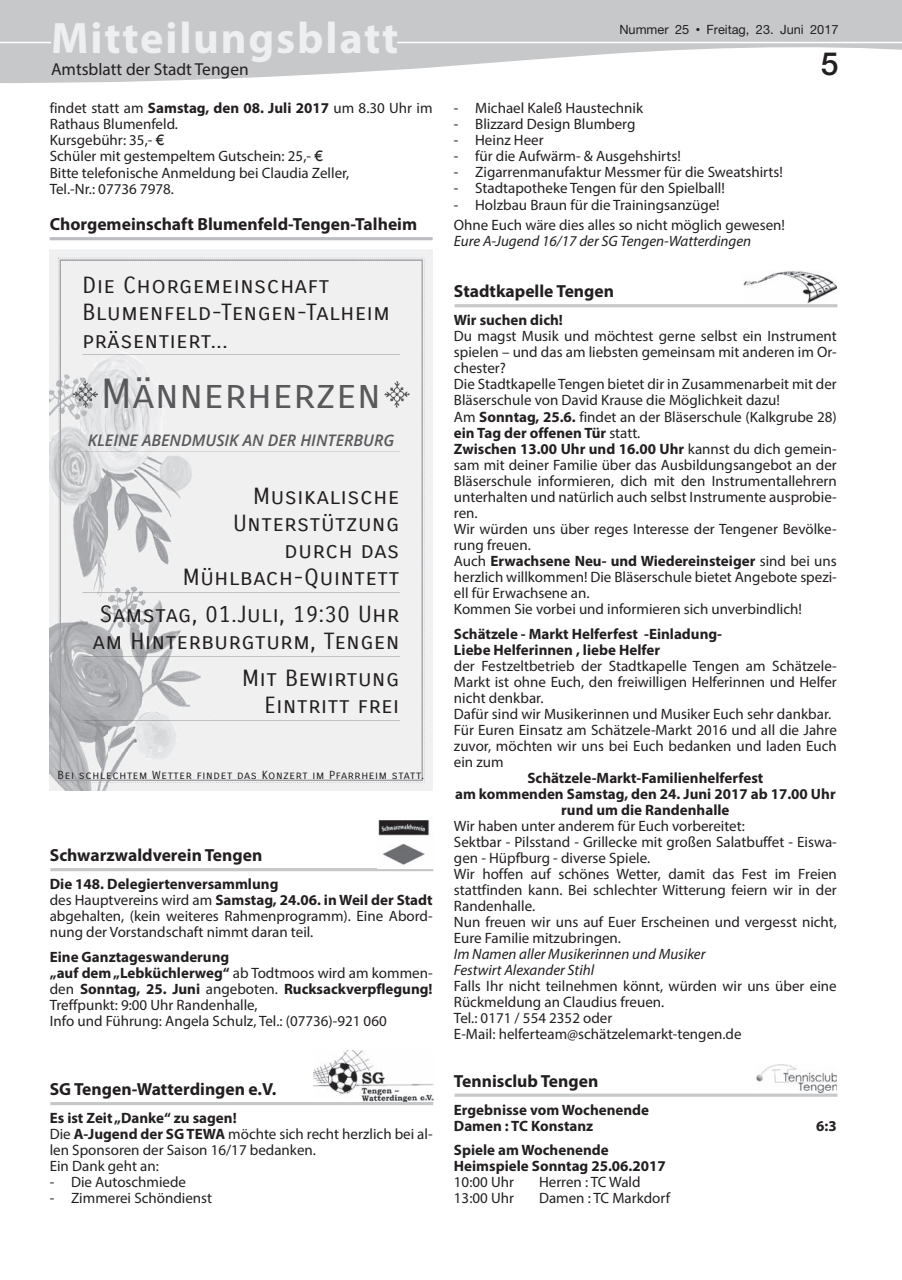
<style>
.page{position:relative;width:902px;height:1280px;background:#fff}
.page>*{position:absolute;margin:0;border:0;box-sizing:border-box;transform-origin:0 0}
.t1{font:700 44.25px "Myriad Pro";letter-spacing:.04em;color:#eeeff0}
.t2{font:40.95px "Carrois Gothic SC";letter-spacing:.015em;color:#59595c}
.t3{font:500 31.95px "Helvetica Neue";color:#231f20}
.t4{font:22.8px/27.2px "Carrois Gothic SC";letter-spacing:.03em;color:#231f20;text-align:right}
.t5{font:700 17.55px "Myriad Pro";color:#231f20}
.t6{font:17.4px "Myriad Pro";color:#231f20}
.t7{font:italic 600 15.9px "Open Sans";color:#59595c}
.t8{font:15px/16px "Myriad Pro";color:#231f20}
.t9{font:700 15px/16px "Myriad Pro";color:#231f20}
.t10{font:italic 15px/16px "Myriad Pro";color:#231f20}
.t11{font:12.75px "Helvetica Neue";color:#231f20}
.t12{font:11.4px "Carrois Gothic SC";letter-spacing:.06em;color:#231f20}
.s1{font-size:12.9px}
.s2{font-family:"M Twentieth Century";font-weight:500}
.s3{font-weight:700}
.s4{font-family:"Gill Sans"}
</style>
<div class="page">
<svg style="left:1px;top:0;width:900px;height:83px;fill:#c7c8ca"></svg>
<svg style="left:0;top:0;width:1px;height:83px"></svg>
<div style="left:53px;top:22px;width:344px;height:40px;background:#c7c8ca"></div>
<hr style="left:0;top:42px;width:51px;height:1px;background:#fff">
<hr style="left:397px;top:42px;width:504px;height:1px;background:#fff">
<hr style="left:50px;top:237px;width:382px;height:3px;background:#bcbdc0">
<img style="left:50px;top:249px;width:382px;height:542px">
<svg style="left:58px;top:258px;width:366px;height:525px;fill:#f0f0f1"></svg>
<hr style="left:82px;top:354px;width:318px;height:1px;background:#646467">
<svg style="left:384px;top:381px;width:25px;height:27px"></svg>
<svg style="left:73px;top:381px;width:25px;height:27px"></svg>
<hr style="left:82px;top:451px;width:318px;height:1px;background:#646467">
<hr style="left:82px;top:592px;width:318px;height:1px;background:#646467">
<hr style="left:82px;top:656px;width:318px;height:1px;background:#646467">
<hr style="left:82px;top:720px;width:318px;height:1px;background:#646467">
<hr style="left:50px;top:868px;width:383px;height:3px;background:#c7c8ca">
<img style="left:378px;top:820px;width:52px;height:45px">
<hr style="left:50px;top:1102px;width:383px;height:3px;background:#c7c8ca">
<img style="left:313px;top:1051px;width:120px;height:51px">
<hr style="left:454px;top:304px;width:383px;height:3px;background:#c7c8ca">
<img style="left:743px;top:271px;width:93px;height:32px">
<svg style="left:454px;top:1093px;width:383px;height:4px;background:#d2d3d4"></svg>
<img style="left:756px;top:1064px;width:80px;height:28px">
<h1 class="t1" style="left:51px;top:9px;width:349px">Mitteilungsblatt</h1>
<p class="t11" style="left:619px;top:22px;width:221px">Nummer <span class="s1">25</span> <span class="s2">•</span> Freitag, 23. Juni 2017</p>
<p class="t6" style="left:51px;top:59px;width:199px">Amtsblatt der Stadt Tengen</p>
<h3 class="t3" style="left:820px;top:45px;width:19px">5</h3>
<p class="t8" style="left:50px;top:100px;width:384px">findet statt am <span class="s3">Samstag, den 08. Juli 2017</span> um 8.30 Uhr im Rathaus Blumenfeld.<br>Kursgebühr: 35,- <span class="s4">€<br></span>Schüler mit gestempeltem Gutschein: 25,- <span class="s4">€<br></span>Bitte telefonische Anmeldung bei Claudia Zeller,<br>Tel.-Nr.: 07736 7978.</p>
<p class="t5" style="left:50px;top:213px;width:369px">Chorgemeinschaft Blumenfeld-Tengen-Talheim</p>
<h3 class="t4" style="left:82px;top:272px;width:309px;text-align:left">Die Chorgemeinschaft<br>Blumenfeld-Tengen-Talheim prŠsentiert...</h3>
<h2 class="t2" style="left:101px;top:370px;width:281px">MŠnnerherzen</h2>
<p class="t7" style="left:88px;top:429px;width:308px">KLEINE ABENDMUSIK AN DER HINTERBURG</p>
<h3 class="t4" style="left:183px;top:483px;width:218px">Musikalische<br>UnterstŸtzung durch das<br>MŸhlbach-Quintett</h3>
<h3 class="t4" style="left:93px;top:601px;width:308px;text-align:center">Samstag, 01.Juli, 19:30 Uhr am Hinterburgturm, Tengen</h3>
<h3 class="t4" style="left:242px;top:665px;width:159px">Mit Bewirtung<br>Eintritt frei</h3>
<p class="t12" style="left:58px;top:768px;width:368px">Bei schlechtem Wetter findet das Konzert im Pfarrheim statt.</p>
<p class="t5" style="left:50px;top:844px;width:214px">Schwarzwaldverein Tengen</p>
<p class="t8" style="left:50px;top:876px;width:384px"><span class="s3">Die 148. Delegiertenversammlung<br></span>des Hauptvereins wird am <span class="s3">Samstag, 24.06. in Weil der Stadt </span>abgehalten, (kein weiteres Rahmenprogramm). Eine Abord&shy;nung der Vorstandschaft nimmt daran teil.</p>
<p class="t8" style="left:50px;top:949px;width:384px"><span class="s3">Eine Ganztageswanderung<br>„auf dem „Lebküchlerweg“</span> ab Todtmoos wird am kommen&shy;den <span class="s3">Sonntag, 25. Juni</span> angeboten. <span class="s3">Rucksackverpflegung!<br></span>Treffpunkt: 9:00 Uhr Randenhalle,<br>Info und Führung: Angela Schulz, Tel.: (07736)-921 060</p>
<p class="t5" style="left:50px;top:1078px;width:228px">SG Tengen-Watterdingen e.V.</p>
<p class="t8" style="left:50px;top:1110px;width:384px"><span class="s3">Es ist Zeit „Danke“ zu sagen!<br></span>Die <span class="s3">A-Jugend der SG TEWA</span> möchte sich recht herzlich bei al&shy;len Sponsoren der Saison 16/17 bedanken.<br>Ein Dank geht an:</p>
<p class="t8" style="left:50px;top:1174px;width:138px">- Die Autoschmiede</p>
<p class="t8" style="left:50px;top:1190px;width:164px">- Zimmerei Schöndienst</p>
<p class="t8" style="left:454px;top:100px;width:191px">- Michael Kaleß Haustechnik</p>
<p class="t8" style="left:454px;top:116px;width:183px">- Blizzard Design Blumberg</p>
<p class="t8" style="left:454px;top:132px;width:91px">- Heinz Heer</p>
<p class="t8" style="left:454px;top:148px;width:228px">- für die Aufwärm- &amp; Ausgehshirts!</p>
<p class="t8" style="left:454px;top:164px;width:330px">- Zigarrenmanufaktur Messmer für die Sweatshirts!</p>
<p class="t8" style="left:454px;top:180px;width:272px">- Stadtapotheke Tengen für den Spielball!</p>
<p class="t8" style="left:454px;top:194px;width:332px;line-height:20.2px">- Holzbau Braun für die Trainingsanzüge!<br>Ohne Euch wäre dies alles so nicht möglich gewesen!</p>
<p class="t10" style="left:454px;top:233px;width:299px">Eure A-Jugend 16/17 der SG Tengen-Watterdingen</p>
<p class="t5" style="left:454px;top:280px;width:162px">Stadtkapelle Tengen</p>
<p class="t9" style="left:454px;top:312px;width:110px">Wir suchen dich!</p>
<p class="t8" style="left:454px;top:328px;width:384px">Du magst Musik und möchtest gerne selbst ein Instrument spielen – und das am liebsten gemeinsam mit anderen im Or&shy;chester?<br>Die Stadtkapelle Tengen bietet dir in Zusammenarbeit mit der Bläserschule von David Krause die Möglichkeit dazu!<br>Am <span class="s3">Sonntag, 25.6.</span> findet an der Bläserschule (Kalkgrube 28) <span class="s3">ein Tag der offenen Tür</span> statt.<br><span class="s3">Zwischen 13.00 Uhr und 16.00 Uhr</span> kannst du dich gemein&shy;sam mit deiner Familie über das Ausbildungsangebot an der Bläserschule informieren, dich mit den Instrumentallehrern unterhalten und natürlich auch selbst Instrumente ausprobie&shy;ren.<br>Wir würden uns über reges Interesse der Tengener Bevölke&shy;rung freuen.<br>Auch <span class="s3">Erwachsene Neu- und Wiedereinsteiger</span> sind bei uns herzlich willkommen! Die Bläserschule bietet Angebote spezi&shy;ell für Erwachsene an.<br>Kommen Sie vorbei und informieren sich unverbindlich!</p>
<p class="t9" style="left:454px;top:625px;width:269px">Schätzele - Markt Helferfest -Einladung-<br>Liebe Helferinnen , liebe Helfer</p>
<p class="t8" style="left:454px;top:657px;width:384px">der Festzeltbetrieb der Stadtkapelle Tengen am Schätzele-Markt ist ohne Euch, den freiwilligen Helferinnen und Helfer nicht denkbar.<br>Dafür sind wir Musikerinnen und Musiker Euch sehr dankbar.<br>Für Euren Einsatz am Schätzele-Markt 2016 und all die Jahre zuvor, möchten wir uns bei Euch bedanken und laden Euch ein zum</p>
<p class="t9" style="left:455px;top:769px;width:382px;text-align:center">Schätzele-Markt-Familienhelferfest<br>am kommenden Samstag, den 24. Juni 2017 ab 17.00 Uhr rund um die Randenhalle</p>
<p class="t8" style="left:454px;top:818px;width:384px">Wir haben unter anderem für Euch vorbereitet:<br>Sektbar - Pilsstand - Grillecke mit großen Salatbuffet - Eiswa&shy;gen - Hüpfburg - diverse Spiele.<br>Wir hoffen auf schönes Wetter, damit das Fest im Freien stattfinden kann. Bei schlechter Witterung feiern wir in der Randenhalle.<br>Nun freuen wir uns auf Euer Erscheinen und vergesst nicht, Eure Familie mitzubringen.</p>
<p class="t10" style="left:454px;top:946px;width:253px">Im Namen aller Musikerinnen und Musiker<br>Festwirt Alexander Stihl</p>
<p class="t8" style="left:454px;top:978px;width:384px">Falls Ihr nicht teilnehmen könnt, würden wir uns über eine Rückmeldung an Claudius freuen.<br>Tel.: 0171 / 554 2352 oder<br>E-Mail: helferteam@schätzelemarkt-tengen.de</p>
<p class="t5" style="left:454px;top:1069px;width:146px">Tennisclub Tengen</p>
<p class="t9" style="left:454px;top:1101px;width:197px">Ergebnisse vom Wochenende<br>Damen : TC Konstanz</p>
<p class="t9" style="left:816px;top:1117px;width:22px">6:3</p>
<p class="t9" style="left:454px;top:1142px;width:213px">Spiele am Wochenende<br>Heimspiele Sonntag 25.06.2017</p>
<p class="t8" style="left:454px;top:1174px;width:61px">10:00 Uhr</p>
<p class="t8" style="left:539px;top:1174px;width:103px">Herren : TC Wald</p>
<p class="t8" style="left:454px;top:1190px;width:61px">13:00 Uhr</p>
<p class="t8" style="left:539px;top:1190px;width:133px">Damen : TC Markdorf</p>
</div>
